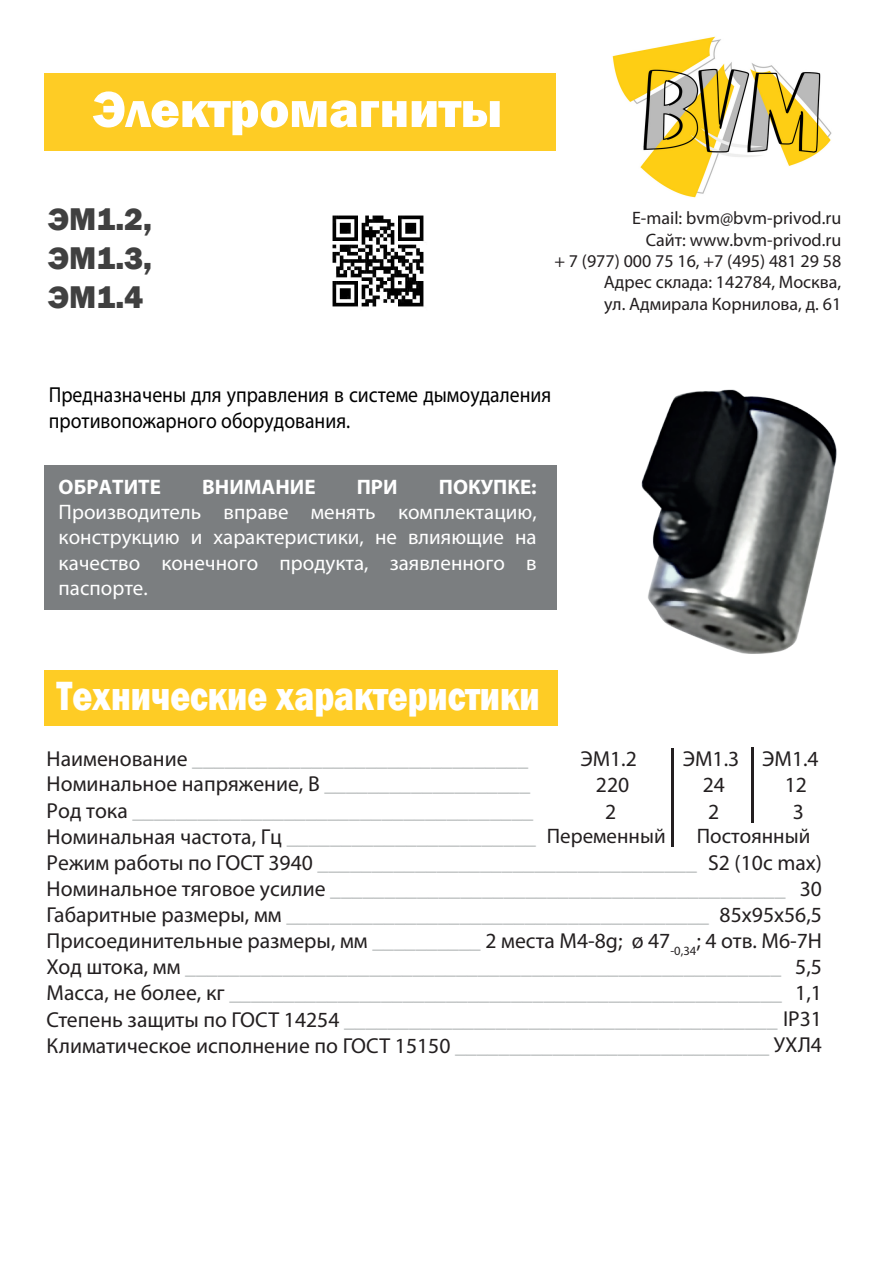
<style>
.page{position:relative;width:893px;height:1263px;background:#fff}
.page>*{position:absolute;margin:0;border:0;box-sizing:border-box;transform-origin:0 0}
.t1{font:800 52.5px "Franklin Gothic";color:#fff;scale:.96 1}
.t2{font:800 42px "Franklin Gothic";color:#fff;scale:.81 1}
.t3{font:800 32.4px/38.8px "Franklin Gothic";color:#404040;text-align:justify}
.t4{font:21.75px/26.1px "Myriad Pro";color:#231f20;text-align:right}
.t5{font:21.75px/26px "Myriad Pro";color:#afb3b4}
.t6{font:21.75px/26.1px "Myriad Pro";color:#000;scale:.91 1}
.t7{font:21.6px/26px "Myriad Pro";color:#afb3b4}
.t8{font:21.6px "Myriad Pro";color:#231f20}
.t9{font:21px/25.2px "Myriad Pro";color:#fff;text-align:justify}
.t10{font:700 21px "Myriad Pro";color:#fff}
.t11{font:21px "Myriad Pro";color:#231f20}
.t12{font:18px/21.5px "Myriad Pro";color:#231f20;text-align:right}
.s1{color:#afb3b4}
.s2{color:#231f20}
</style>
<div class="page">
<img style="left:641px;top:389px;width:196px;height:265px">
<img style="left:612px;top:36px;width:220px;height:162px">
<div style="left:44px;top:465px;width:512px;height:145px;background:#7b7e80"></div>
<div style="left:44px;top:73px;width:512px;height:78px;background:#fecc25"></div>
<img style="left:332px;top:215px;width:92px;height:92px">
<div style="left:44px;top:670px;width:513px;height:55px;background:#fecc25"></div>
<hr style="left:671px;top:748px;width:2px;height:98px;background:#231f20">
<hr style="left:751px;top:748px;width:2px;height:75px;background:#231f20">
<h1 class="t1" style="left:92px;top:75px;width:428px">Электромагниты</h1>
<h3 class="t3" style="left:48px;top:200px;width:106px">ЭМ1.2, ЭМ1.3, ЭМ1.4</h3>
<p class="t12" style="left:554px;top:207px;width:288px">E-mail: bvm@bvm-privod.ru<br>Сайт: www.bvm-privod.ru<br>+ 7 (977) 000 75 16, +7 (495) 481 29 58<br>Адрес склада: 142784, Москва,<br>ул. Адмирала Корнилова, д. 61</p>
<p class="t6" style="left:49px;top:382px;width:554px">Предназначены для управления в системе дымоудаления противопожарного оборудования.</p>
<p class="t10" style="left:59px;top:473px;width:104px">ОБРАТИТЕ</p>
<p class="t10" style="left:202px;top:473px;width:115px">ВНИМАНИЕ</p>
<p class="t10" style="left:357px;top:473px;width:42px">ПРИ</p>
<p class="t10" style="left:439px;top:473px;width:99px">ПОКУПКЕ:</p>
<p class="t9" style="left:59px;top:499px;width:480px">Производитель вправе менять комплектацию, конструкцию и характеристики, не влияющие на качество конечного продукта, заявленного в паспорте.</p>
<h2 class="t2" style="left:56px;top:668px;width:598px">Технические характеристики</h2>
<p class="t8" style="left:580px;top:745px;width:58px">ЭМ1.2</p>
<p class="t8" style="left:683px;top:745px;width:137px">ЭМ1.3 ЭМ1.4</p>
<p class="t8" style="left:596px;top:772px;width:35px">220</p>
<p class="t8" style="left:703px;top:772px;width:24px">24</p>
<p class="t8" style="left:785px;top:772px;width:24px">12</p>
<p class="t8" style="left:605px;top:798px;width:13px">2</p>
<p class="t8" style="left:708px;top:798px;width:13px">2</p>
<p class="t8" style="left:793px;top:798px;width:13px">3</p>
<p class="t11" style="left:547px;top:823px;width:120px">Переменный</p>
<p class="t11" style="left:697px;top:823px;width:115px">Постоянный</p>
<p class="t4" style="left:47px;top:849px;width:777px">S2 (10с max)<br>30<br>85х95х56,5<br>Присоединительные размеры, мм <span class="s1">__________</span> 2 места М4-8g; ø 47<sub>-0,34</sub>; 4 отв. M6-7H 5,5<br>1,1<br>Степень защиты по ГОСТ 14254 <span class="s1">________________________________________</span> IP31<br>Климатическое исполнение по ГОСТ 15150 <span class="s1">_____________________________</span> УХЛ4</p>
<p class="t7" style="left:47px;top:746px;width:485px;line-height:25px"><span class="s2">Наименование</span> _______________________________<br><span class="s2">Номинальное напряжение, В</span> ___________________</p>
<p class="t7" style="left:47px;top:798px;width:740px"><span class="s2">Род тока</span> _____________________________________<br><span class="s2">Номинальная частота, Гц</span> _______________________<br><span class="s2">Режим работы по ГОСТ 3940</span> ___________________________________ <span class="s2">Номинальное тяговое усилие</span> __________________________________________</p>
<p class="t5" style="left:47px;top:902px;width:664px"><span class="s2">Габаритные размеры, мм</span> _______________________________________</p>
<p class="t5" style="left:47px;top:954px;width:737px"><span class="s2">Ход штока, мм</span> _______________________________________________________<br><span class="s2">Масса, не более, кг</span> ___________________________________________________</p>
</div>
